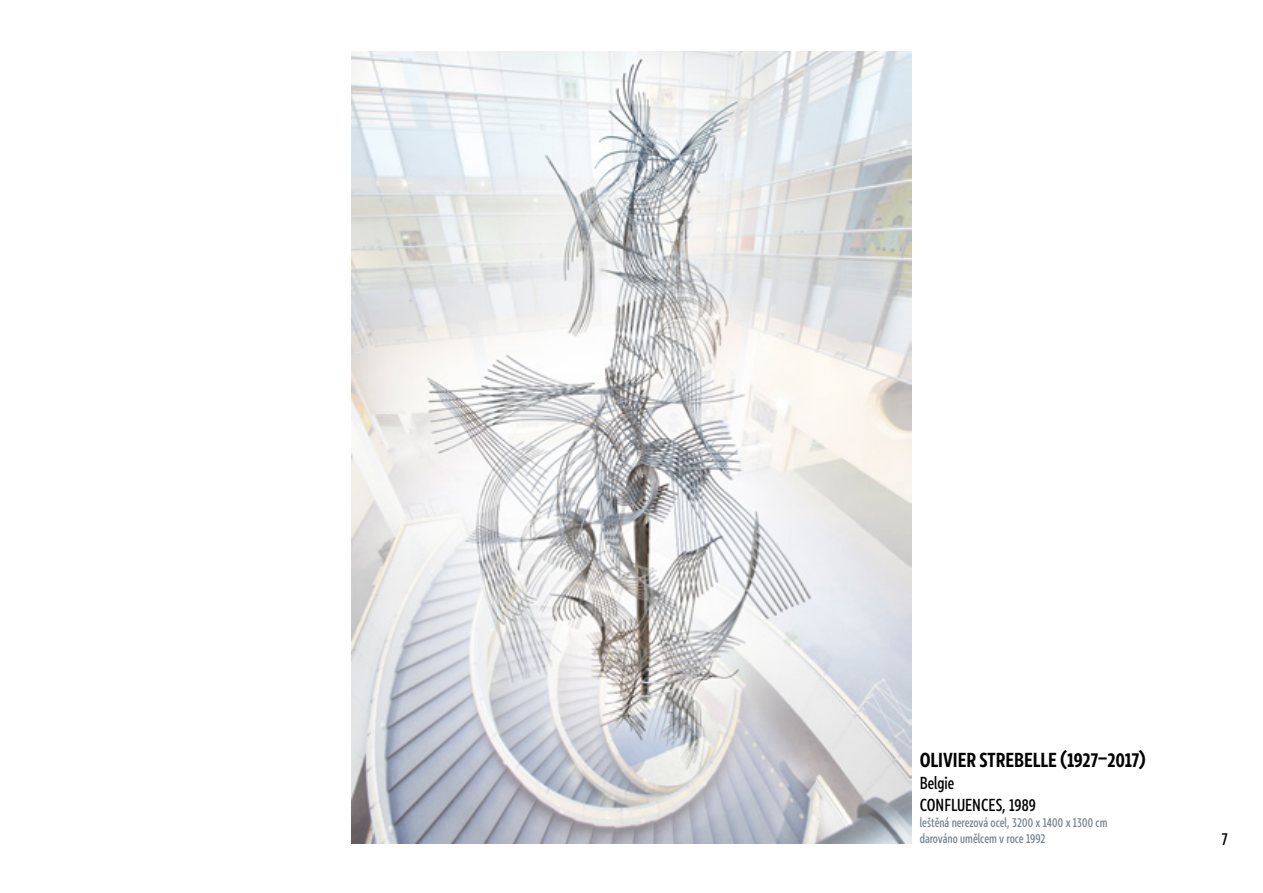
<style>
.page{position:relative;width:1263px;height:893px;background:#fff}
.page>*{position:absolute;margin:0;border:0;box-sizing:border-box;transform-origin:0 0}
.t1{font:700 21px "Europea Narrow";color:#000}
.t2{font:500 18px/21.6px "Europea Narrow";color:#000}
.t3{font:500 13.5px/16.2px "Europea Narrow";color:#7a868e}
</style>
<div class="page">
<img style="left:352px;top:51px;width:559px;height:792px">
<h1 class="t1" style="left:920px;top:744px;width:228px">OLIVIER STREBELLE (1927–2017)</h1>
<h2 class="t2" style="left:920px;top:771px;width:117px">Belgie<br>CONFLUENCES, 1989</h2>
<p class="t3" style="left:920px;top:813px;width:189px">leštěná nerezová ocel, 3200 x 1400 x 1300 cm darováno umělcem v roce 1992</p>
<h2 class="t2" style="left:1221px;top:826px;width:8px">7</h2>
</div>
